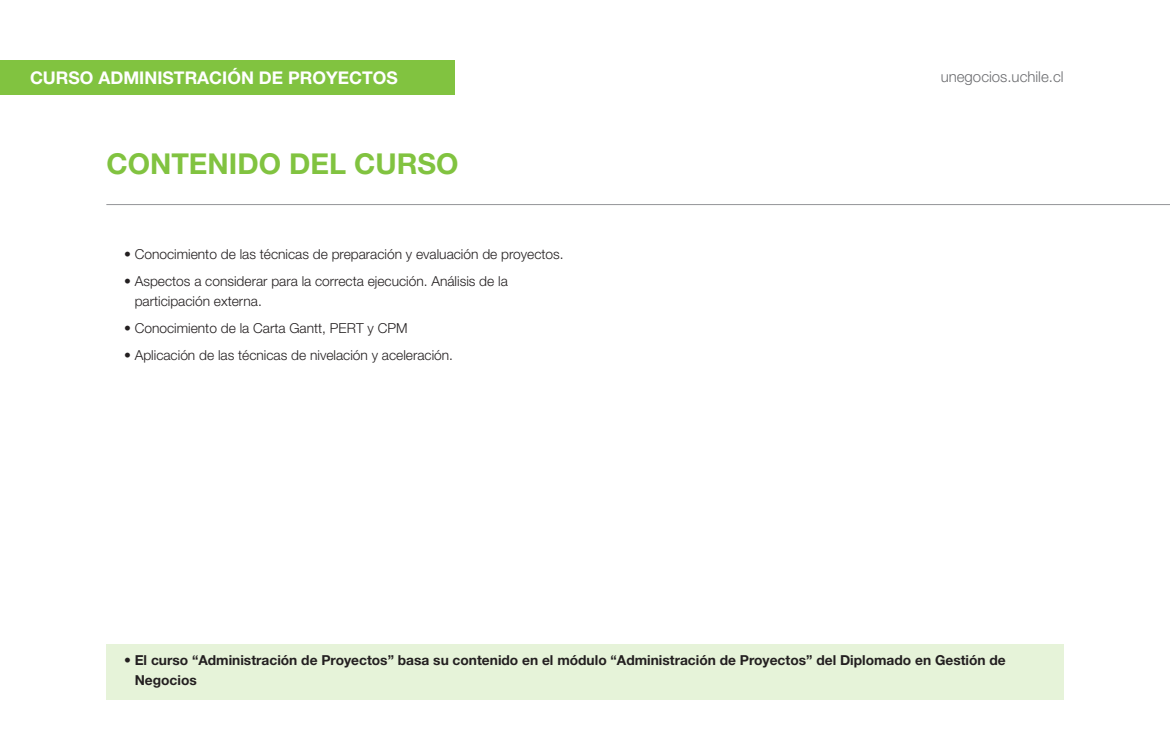
<style>
.page{position:relative;width:1170px;height:745px;background:#fff}
.page>*{position:absolute;margin:0;border:0;box-sizing:border-box;transform-origin:0 0}
.titulo{font:700 28.75px "Helvetica Neue LT Std";color:#81c340}
.t1{font:700 17.5px "Helvetica Neue LT Std";color:#fff}
.t2{font:300 15px "Helvetica Neue LT Std";color:#6c6d70}
.t3{font:300 13.75px/20px "Helvetica Neue LT Std";color:#231f20}
.t4{font:700 13.75px/20px "Helvetica Neue LT Std";color:#231f20}
</style>
<div class="page">
<hr style="left:106px;top:204px;width:1063px;height:1px;background:#939598">
<div style="left:0;top:60px;width:455px;height:34px;background:#81c340"></div>
<div style="left:106px;top:643px;width:957px;height:56px;background:#e6f3d9"></div>
<p class="t1" style="left:30px;top:66px;width:369px">CURSO ADMINISTRACIÓN DE PROYECTOS</p>
<p class="t2" style="left:940px;top:67px;width:124px">unegocios.uchile.cl</p>
<p class="titulo" style="left:106px;top:145px;width:353px">CONTENIDO DEL CURSO</p>
<p class="t3" style="left:124px;top:243px;width:441px">• Conocimiento de las técnicas de preparación y evaluación de proyectos.</p>
<p class="t3" style="left:135px;top:270px;width:374px;text-indent:-11px">• Aspectos a considerar para la correcta ejecución. Análisis de la participación externa.</p>
<p class="t3" style="left:124px;top:317px;width:285px">• Conocimiento de la Carta Gantt, PERT y CPM</p>
<p class="t3" style="left:124px;top:344px;width:330px">• Aplicación de las técnicas de nivelación y aceleración.</p>
<p class="t4" style="left:135px;top:649px;width:872px;text-indent:-11px">• El curso “Administración de Proyectos” basa su contenido en el módulo “Administración de Proyectos” del Diplomado en Gestión de<br>Negocios</p>
</div>
